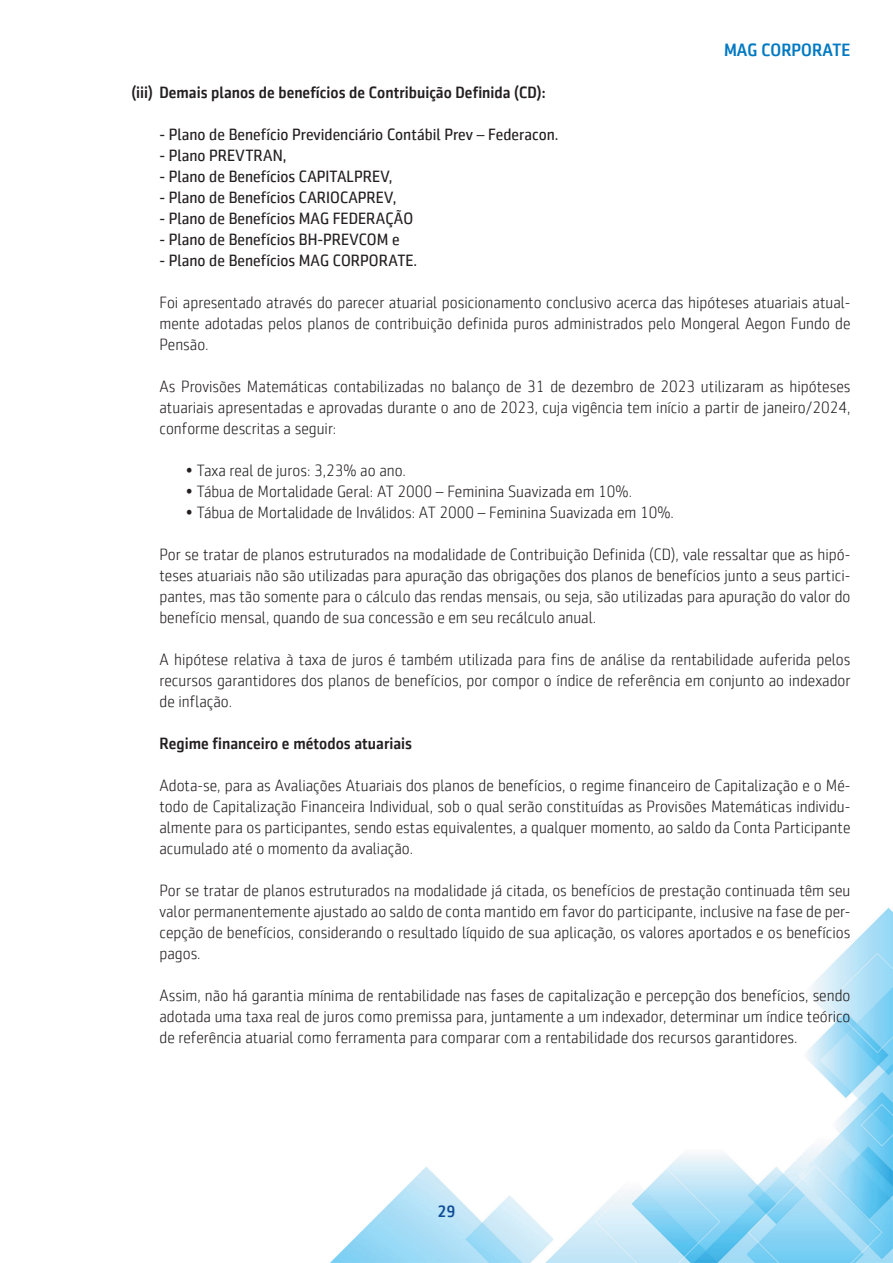
<style>
.page{position:relative;width:893px;height:1263px;background:#fff}
.page>*{position:absolute;margin:0;border:0;box-sizing:border-box;transform-origin:0 0}
.t1{font:500 18px "Sentico Sans DT Cond";color:#0079c2;scale:1.1 1}
.t2{font:300 16.5px/21px "Sentico Sans DT Cond";color:#231f20;text-align:justify;scale:1.1 1}
.t3{font:16.5px "Sentico Sans DT Cond";color:#231f20;scale:1.1 1}
.t4{font:500 16.5px "Sentico Sans DT Cond";color:#231f20;scale:1.1 1}
.t5{font:500 16.5px "Sentico Sans DT Cond";color:#0f4d96;scale:1.1 1}
</style>
<div class="page">
<img style="left:330px;top:908px;width:563px;height:355px">
<p class="t1" style="left:724px;top:40px;width:116px">MAG CORPORATE</p>
<p class="t4" style="left:131px;top:83px;width:378px">(iii) Demais planos de benefícios de Contribuição Definida (CD):</p>
<p class="t3" style="left:159px;top:125px;width:364px">- Plano de Benefício Previdenciário Contábil Prev – Federacon.</p>
<p class="t3" style="left:159px;top:146px;width:117px">- Plano PREVTRAN,</p>
<p class="t3" style="left:159px;top:167px;width:213px">- Plano de Benefícios CAPITALPREV,</p>
<p class="t3" style="left:159px;top:188px;width:217px">- Plano de Benefícios CARIOCAPREV,</p>
<p class="t3" style="left:159px;top:209px;width:232px">- Plano de Benefícios MAG FEDERAÇÃO</p>
<p class="t3" style="left:159px;top:230px;width:220px">- Plano de Benefícios BH-PREVCOM e</p>
<p class="t3" style="left:159px;top:251px;width:236px">- Plano de Benefícios MAG CORPORATE.</p>
<p class="t2" style="left:159px;top:292px;width:630px">Foi apresentado através do parecer atuarial posicionamento conclusivo acerca das hipóteses atuariais atual&shy;mente adotadas pelos planos de contribuição definida puros administrados pelo Mongeral Aegon Fundo de Pensão.</p>
<p class="t2" style="left:159px;top:376px;width:630px">As Provisões Matemáticas contabilizadas no balanço de 31 de dezembro de 2023 utilizaram as hipóteses atuariais apresentadas e aprovadas durante o ano de 2023, cuja vigência tem início a partir de janeiro/2024, conforme descritas a seguir:</p>
<p class="t2" style="left:185px;top:460px;width:202px">• Taxa real de juros: 3,23% ao ano.</p>
<p class="t2" style="left:185px;top:481px;width:408px">• Tábua de Mortalidade Geral: AT 2000 – Feminina Suavizada em 10%.</p>
<p class="t2" style="left:185px;top:502px;width:446px">• Tábua de Mortalidade de Inválidos: AT 2000 – Feminina Suavizada em 10%.</p>
<p class="t2" style="left:159px;top:544px;width:630px">Por se tratar de planos estruturados na modalidade de Contribuição Definida (CD), vale ressaltar que as hipó&shy;teses atuariais não são utilizadas para apuração das obrigações dos planos de benefícios junto a seus partici&shy;pantes, mas tão somente para o cálculo das rendas mensais, ou seja, são utilizadas para apuração do valor do benefício mensal, quando de sua concessão e em seu recálculo anual.</p>
<p class="t2" style="left:159px;top:649px;width:630px">A hipótese relativa à taxa de juros é também utilizada para fins de análise da rentabilidade auferida pelos recursos garantidores dos planos de benefícios, por compor o índice de referência em conjunto ao indexador de inflação.</p>
<p class="t4" style="left:159px;top:734px;width:231px">Regime financeiro e métodos atuariais</p>
<p class="t2" style="left:159px;top:775px;width:630px">Adota-se, para as Avaliações Atuariais dos planos de benefícios, o regime financeiro de Capitalização e o Mé&shy;todo de Capitalização Financeira Individual, sob o qual serão constituídas as Provisões Matemáticas individu&shy;almente para os participantes, sendo estas equivalentes, a qualquer momento, ao saldo da Conta Participante acumulado até o momento da avaliação.</p>
<p class="t2" style="left:159px;top:880px;width:630px">Por se tratar de planos estruturados na modalidade já citada, os benefícios de prestação continuada têm seu valor permanentemente ajustado ao saldo de conta mantido em favor do participante, inclusive na fase de per&shy;cepção de benefícios, considerando o resultado líquido de sua aplicação, os valores aportados e os benefícios pagos.</p>
<p class="t2" style="left:159px;top:985px;width:630px">Assim, não há garantia mínima de rentabilidade nas fases de capitalização e percepção dos benefícios, sendo adotada uma taxa real de juros como premissa para, juntamente a um indexador, determinar um índice teórico de referência atuarial como ferramenta para comparar com a rentabilidade dos recursos garantidores.</p>
<p class="t5" style="left:437px;top:1202px;width:18px">29</p>
</div>
